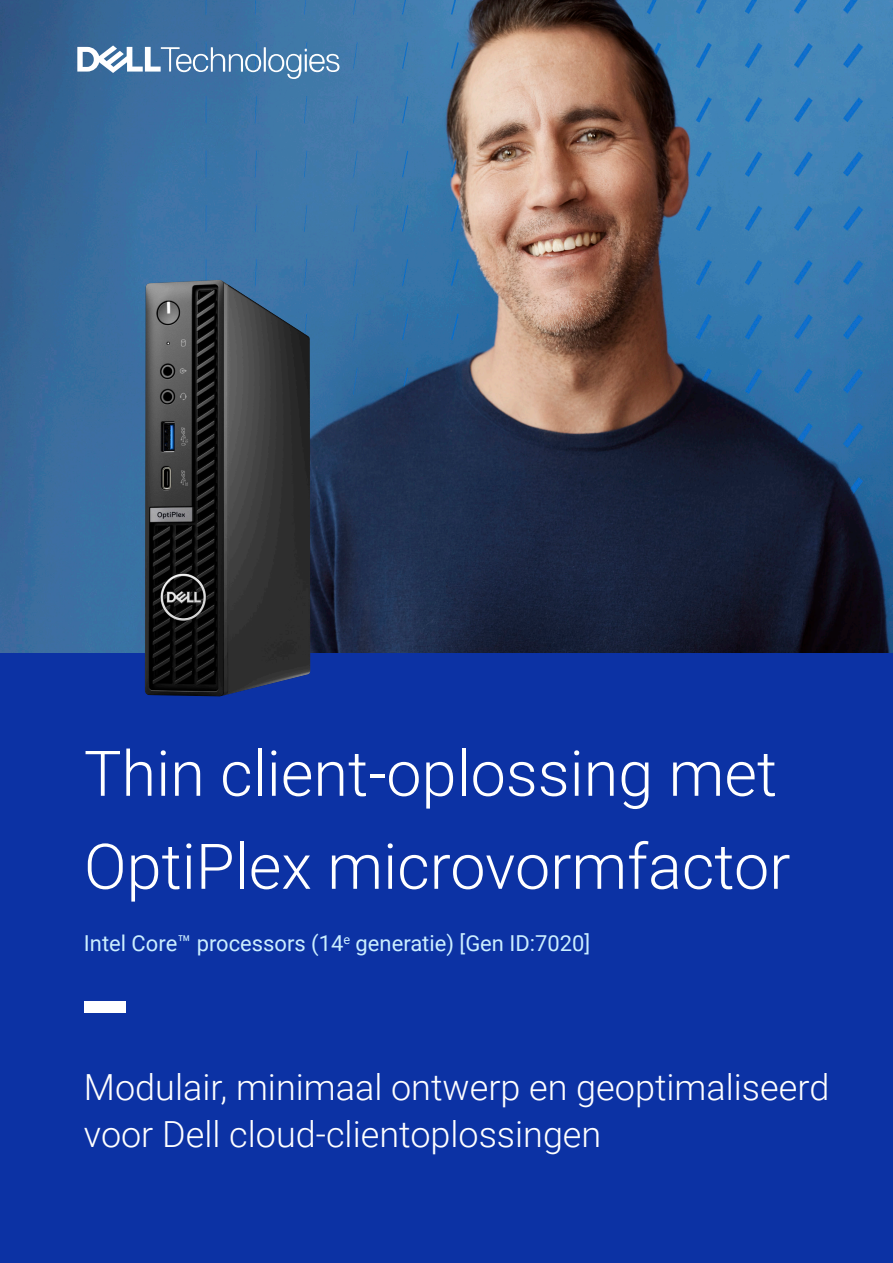
<style>
.page{position:relative;width:893px;height:1263px;background:#fff}
.page>*{position:absolute;margin:0;border:0;box-sizing:border-box;transform-origin:0 0}
.t1{font:300 63px/93px "Roboto";color:#fff}
.t2{font:300 36px/46.5px "Roboto";color:#fff}
.t3{font:21.9px "Roboto";color:#cbeeff}
</style>
<div class="page">
<div style="left:0;top:653px;width:893px;height:610px;background:#0c32a4"></div>
<div style="left:84px;top:1002px;width:41px;height:11px;background:#fff"></div>
<img style="left:0;top:0;width:893px;height:653px">
<svg style="left:77px;top:41px;width:262px;height:38px"></svg>
<img style="left:145px;top:280px;width:79px;height:416px">
<p class="t1" style="left:84px;top:724px;width:708px">Thin client-oplossing met<br>OptiPlex microvormfactor</p>
<p class="t3" style="left:84px;top:928px;width:508px">Intel Core™ processors (14<sup>e</sup> generatie) [Gen ID:7020]</p>
<p class="t2" style="left:84px;top:1063px;width:747px">Modulair, minimaal ontwerp en geoptimaliseerd voor Dell cloud-clientoplossingen</p>
</div>
